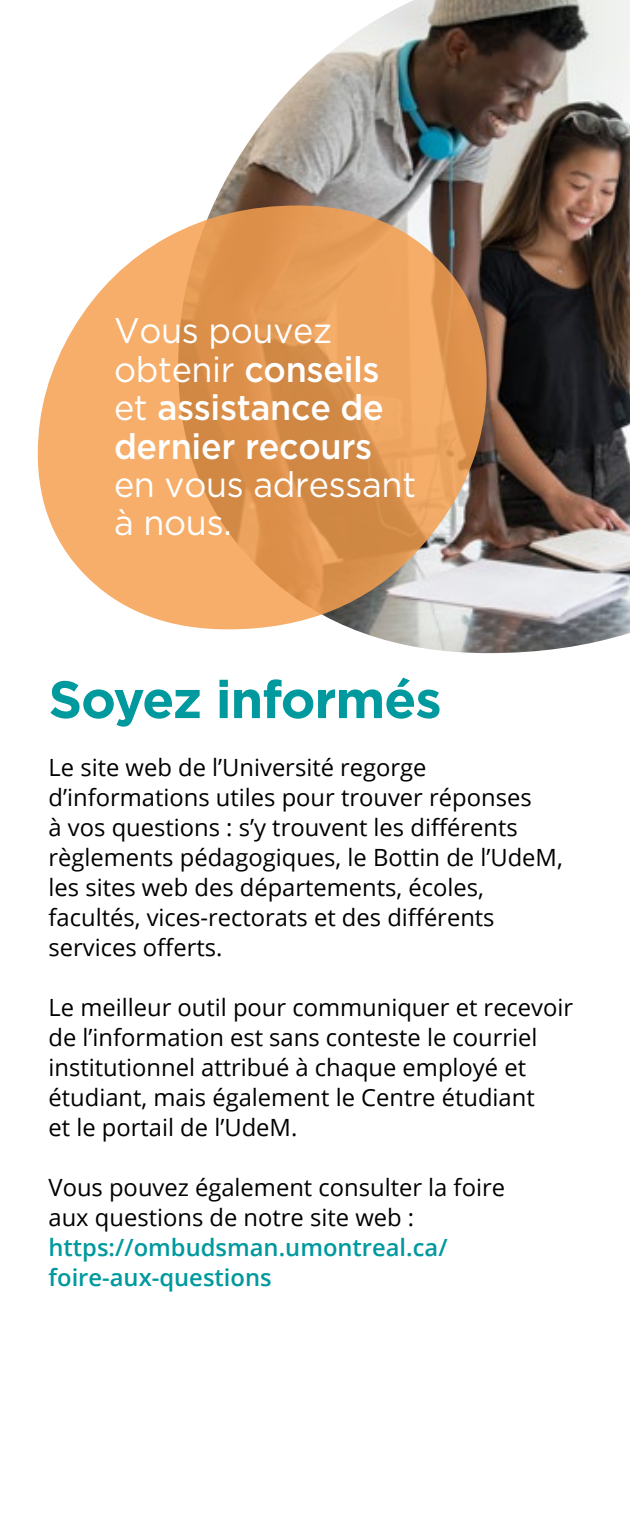
<style>
.page{position:relative;width:630px;height:1530px;background:#fff}
.page>*{position:absolute;margin:0;border:0;box-sizing:border-box;transform-origin:0 0}
.t1{font:700 52.5px "Gotham HTF";letter-spacing:-.02em;color:#00999e}
.t2{font:500 35.5px/38.5px "Gotham HTF";letter-spacing:-.01em;color:#fff;scale:.96 1}
.t3{font:35.5px/38.5px "Gotham HTF";letter-spacing:-.01em;color:#fff;scale:.96 1}
.t4{font:23.75px/30px "Open Sans";color:#000}
.t5{font:600 23.75px/30px "Open Sans";color:#00999e}
.s1{font-weight:400}
</style>
<div class="page">
<img style="left:213px;top:0;width:417px;height:653px">
<svg style="left:38px;top:206px;width:449px;height:423px;background:#e2a871"></svg>
<h2 class="t2" style="left:114px;top:311px;width:283px"><span class="s1">Vous pouvez obtenir</span> conseils <span class="s1">et</span> assistance de dernier recours</h2>
<h2 class="t3" style="left:114px;top:465px;width:316px">en vous adressant à nous.</h2>
<h1 class="t1" style="left:49px;top:669px;width:395px">Soyez informés</h1>
<p class="t4" style="left:49px;top:751px;width:516px">Le site web de l’Université regorge d’informations utiles pour trouver réponses<br>à vos questions : s’y trouvent les différents règlements pédagogiques, le Bottin de l’UdeM, les sites web des départements, écoles, facultés, vices-rectorats et des différents services offerts.</p>
<p class="t4" style="left:49px;top:991px;width:526px">Le meilleur outil pour communiquer et recevoir de l’information est sans conteste le courriel institutionnel attribué à chaque employé et étudiant, mais également le Centre étudiant<br>et le portail de l’UdeM.</p>
<p class="t4" style="left:49px;top:1171px;width:458px">Vous pouvez également consulter la foire aux questions de notre site web :</p>
<p class="t5" style="left:49px;top:1231px;width:401px">https://ombudsman.umontreal.ca/ foire-aux-questions</p>
</div>
